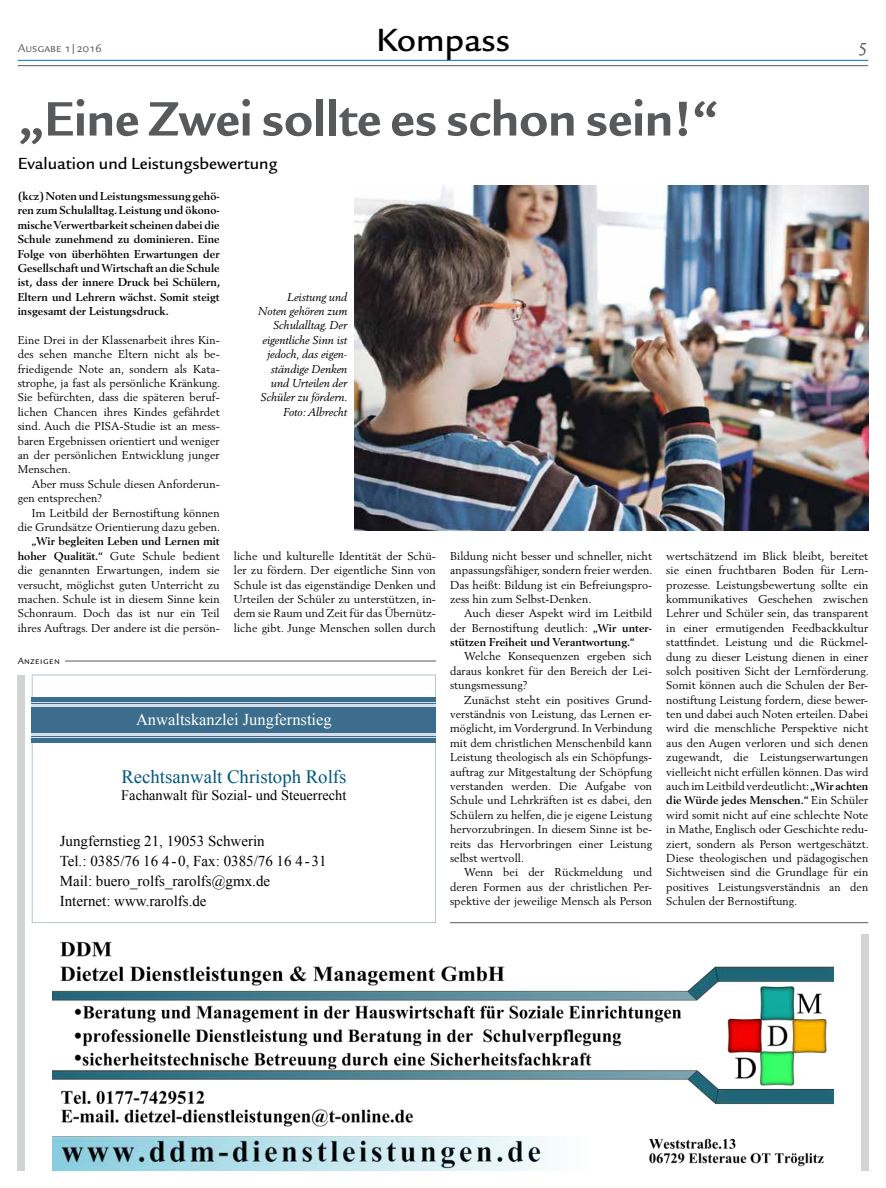
<style>
.page{position:relative;width:886px;height:1188px;background:#fff}
.page>*{position:absolute;margin:0;border:0;box-sizing:border-box;transform-origin:0 0}
.t1{font:700 52.5px "Legacy Sans ITC Std";color:#58595b}
.t2{font:500 35px "Legacy Sans ITC Std";color:#000}
.t3{font:20px "Legacy Sans ITC Std";color:#58595b}
.t4{font:18.75px "Times New Roman";color:#00567f}
.t5{font:500 17.5px "Legacy Sans ITC Std";color:#000}
.t6{font:16.5px "Times New Roman";color:#fff}
.t7{font:15px/20px "Times New Roman";color:#000}
.t8{font:14.38px "Times New Roman";color:#000}
.t9{font:12.5px "Legacy Sans ITC Std";color:#58595b}
.t10{font:11.25px/14.4px "Berling LT Std";letter-spacing:.005em;color:#000;text-align:justify}
.t11{font:700 11.25px/14.4px "Berling LT Std";letter-spacing:.005em;color:#000;text-align:justify}
.t12{font:italic 11.25px/14.4px "Berling LT Std";color:#000;text-align:right}
.t13{font:10px "Legacy San Itc SCT";letter-spacing:.05em;color:#000}
.s1{font-weight:700}
</style>
<div class="page">
<hr style="left:18px;top:60px;width:850px;height:1px;background:#0072bc">
<hr style="left:18px;top:65px;width:850px;height:1px;background:#58595b">
<div style="left:18px;top:674px;width:7px;height:495px;background:#d1d3d4"></div>
<div style="left:861px;top:933px;width:7px;height:236px;background:#d1d3d4"></div>
<img style="left:354px;top:185px;width:514px;height:345px">
<img style="left:53px;top:941px;width:780px;height:228px">
<svg style="left:32px;top:675px;width:403px;height:247px"></svg>
<div style="left:32px;top:697px;width:404px;height:45px;background:#3c6d8d"></div>
<hr style="left:32px;top:732px;width:404px;height:3px;background:#d5dee9">
<hr style="left:32px;top:736px;width:404px;height:1px;background:#d5dee9">
<hr style="left:32px;top:703px;width:404px;height:3px;background:#d5dee9">
<hr style="left:32px;top:701px;width:404px;height:1px;background:#d5dee9">
<hr style="left:24px;top:660px;width:412px;height:1px;background:#58595b">
<div style="left:18px;top:653px;width:47px;height:14px;background:#fff"></div>
<hr style="left:450px;top:922px;width:418px;height:1px;background:#58595b">
<p class="t9" style="left:18px;top:41px;width:85px">Ausgabe 1|2016</p>
<h2 class="t2" style="left:376px;top:20px;width:135px">Kompass</h2>
<h1 class="t1" style="left:18px;top:89px;width:702px">„Eine Zwei sollte es schon sein!“</h1>
<h3 class="t5" style="left:18px;top:153px;width:261px">Evaluation und Leistungsbewertung</h3>
<h3 class="t3" style="left:858px;top:34px;width:11px">5</h3>
<p class="t11" style="left:18px;top:189px;width:204px">(kcz) Noten und Leistungsmessung gehö&shy;ren zum Schulalltag. Leistung und ökono&shy;mische Verwertbarkeit scheinen dabei die Schule zunehmend zu dominieren. Eine Folge von überhöhten Erwartungen der Gesellschaft und Wirtschaft an die Schule ist, dass der innere Druck bei Schülern, Eltern und Lehrern wächst. Somit steigt insgesamt der Leistungsdruck.</p>
<p class="t10" style="left:18px;top:332px;width:204px">Eine Drei in der Klassenarbeit ihres Kin&shy;des sehen manche Eltern nicht als be&shy;friedigende Note an, sondern als Kata&shy;strophe, ja fast als persönliche Kränkung.<br>Sie befürchten, dass die späteren beruf&shy;lichen Chancen ihres Kindes gefährdet sind. Auch die PISA-Studie ist an mess&shy;baren Ergebnissen orientiert und weniger an der persönlichen Entwicklung junger Menschen.</p>
<p class="t10" style="left:18px;top:476px;width:203px;text-indent:14px">Aber muss Schule diesen Anforderun&shy;gen entsprechen?</p>
<p class="t10" style="left:18px;top:505px;width:204px;text-align:right">Im Leitbild der Bernostiftung können die Grundsätze Orientierung dazu geben.</p>
<p class="t10" style="left:18px;top:534px;width:203px;text-indent:14px"><span class="s1">„Wir begleiten Leben und Lernen mit hoher Qualität.“</span> Gute Schule bedient die genannten Erwartungen, indem sie versucht, möglichst guten Unterricht zu machen. Schule ist in diesem Sinne kein Schonraum. Doch das ist nur ein Teil ihres Auftrags. Der andere ist die persön-</p>
<p class="t12" style="left:258px;top:289px;width:91px">Leistung und<br>Noten gehören zum<br>Schulalltag. Der eigentliche Sinn ist jedoch, das eigen&shy;ständige Denken und Urteilen der<br>Schüler zu fördern.<br>Foto: Albrecht</p>
<p class="t10" style="left:234px;top:548px;width:203px">liche und kulturelle Identität der Schü&shy;ler zu fördern. Der eigentliche Sinn von Schule ist das eigenständige Denken und Urteilen der Schüler zu unterstützen, in&shy;dem sie Raum und Zeit für das Übernütz&shy;liche gibt. Junge Menschen sollen durch</p>
<p class="t10" style="left:450px;top:548px;width:204px">Bildung nicht besser und schneller, nicht anpassungsfähiger, sondern freier werden.<br>Das heißt: Bildung ist ein Befreiungspro&shy;zess hin zum Selbst-Denken.</p>
<p class="t10" style="left:450px;top:606px;width:203px;text-indent:14px">Auch dieser Aspekt wird im Leitbild der Bernostiftung deutlich: <span class="s1">„Wir unter&shy;stützen Freiheit und Verantwortung.“</span></p>
<p class="t10" style="left:450px;top:649px;width:203px;text-indent:14px">Welche Konsequenzen ergeben sich daraus konkret für den Bereich der Lei&shy;stungsmessung?</p>
<p class="t10" style="left:450px;top:692px;width:203px;text-indent:14px">Zunächst steht ein positives Grund&shy;verständnis von Leistung, das Lernen er&shy;möglicht, im Vordergrund. In Verbindung mit dem christlichen Menschenbild kann Leistung theologisch als ein Schöpfungs&shy;auftrag zur Mitgestaltung der Schöpfung verstanden werden. Die Aufgabe von Schule und Lehrkräften ist es dabei, den Schülern zu helfen, die je eigene Leistung hervorzubringen. In diesem Sinne ist be&shy;reits das Hervorbringen einer Leistung selbst wertvoll.</p>
<p class="t10" style="left:450px;top:864px;width:203px;text-indent:14px">Wenn bei der Rückmeldung und deren Formen aus der christlichen Per&shy;spektive der jeweilige Mensch als Person</p>
<p class="t13" style="left:18px;top:655px;width:44px">Anzeigen</p>
<h3 class="t6" style="left:136px;top:707px;width:197px">Anwaltskanzlei Jungfernstieg</h3>
<h3 class="t4" style="left:121px;top:763px;width:226px">Rechtsanwalt Christoph Rolfs</h3>
<p class="t8" style="left:121px;top:785px;width:227px">Fachanwalt für Sozial- und Steuerrecht</p>
<h3 class="t7" style="left:60px;top:830px;width:268px">Jungfernstieg 21, 19053 Schwerin<br>Tel.: 0385/76 16 4 - 0, Fax: 0385/76 16 4 - 31<br>Mail: buero_rolfs_rarolfs@gmx.de<br>Internet: www.rarolfs.de</h3>
<p class="t10" style="left:666px;top:548px;width:204px">wertschätzend im Blick bleibt, bereitet sie einen fruchtbaren Boden für Lern&shy;prozesse. Leistungsbewertung sollte ein kommunikatives Geschehen zwischen Lehrer und Schüler sein, das transparent in einer ermutigenden Feedbackkultur stattfindet. Leistung und die Rückmel&shy;dung zu dieser Leistung dienen in einer solch positiven Sicht der Lernförderung.<br>Somit können auch die Schulen der Ber&shy;nostiftung Leistung fordern, diese bewer&shy;ten und dabei auch Noten erteilen. Dabei wird die menschliche Perspektive nicht aus den Augen verloren und sich denen zugewandt, die Leistungserwartungen vielleicht nicht erfüllen können. Das wird auch im Leitbild verdeutlicht: <span class="s1">„Wir achten die Würde jedes Menschen.“</span> Ein Schüler wird somit nicht auf eine schlechte Note in Mathe, Englisch oder Geschichte redu&shy;ziert, sondern als Person wertgeschätzt.<br>Diese theologischen und pädagogischen Sichtweisen sind die Grundlage für ein positives Leistungsverständnis an den Schulen der Bernostiftung.</p>
</div>
